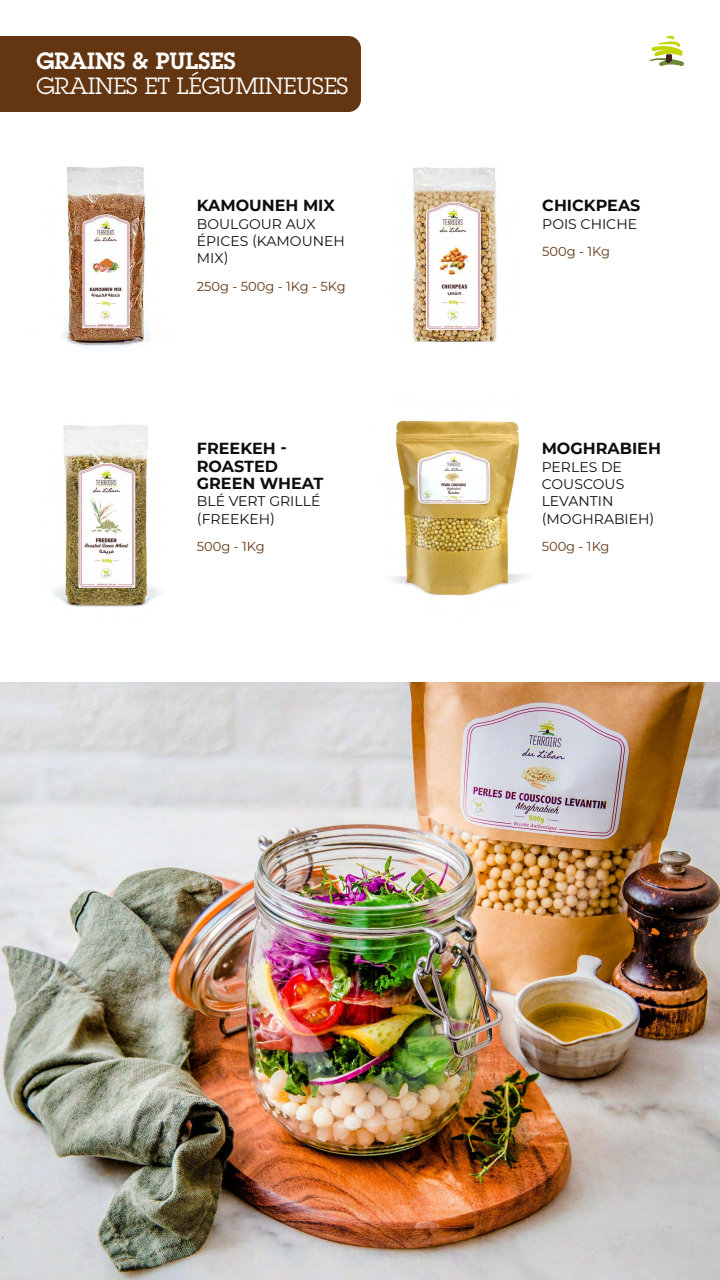
<style>
.page{position:relative;width:720px;height:1280px;background:#fff}
.page>*{position:absolute;margin:0;border:0;box-sizing:border-box;transform-origin:0 0}
.t1{font:23px "Lubalin Graph Std";color:#fff}
.t2{font:600 23px "Lubalin Graph Std";color:#fff}
.t3{font:700 16px/17.3px "Montserrat";color:#0e0e0e}
.t4{font:14px/17.3px "Montserrat";color:#0e0e0e}
.t5{font:13px "Montserrat";color:#633511}
</style>
<div class="page">
<img style="left:62px;top:166px;width:88px;height:183px">
<img style="left:412px;top:167px;width:85px;height:176px">
<img style="left:53px;top:425px;width:108px;height:182px">
<img style="left:389px;top:419px;width:137px;height:177px">
<svg style="left:650px;top:36px;width:34px;height:30px"></svg>
<div style="left:0;top:36px;width:361px;height:76px;background:#633511"></div>
<img style="left:0;top:683px;width:720px;height:597px">
<h1 class="t2" style="left:37px;top:45px;width:201px">GRAINS &amp; PULSES</h1>
<h1 class="t1" style="left:37px;top:71px;width:313px">GRAINES ET LÉGUMINEUSES</h1>
<p class="t3" style="left:197px;top:196px;width:140px">KAMOUNEH MIX</p>
<p class="t4" style="left:197px;top:214px;width:150px">BOULGOUR AUX<br>ÉPICES (KAMOUNEH<br>MIX)</p>
<p class="t5" style="left:197px;top:277px;width:150px">250g - 500g - 1Kg - 5Kg</p>
<p class="t3" style="left:197px;top:439px;width:128px">FREEKEH -<br>ROASTED<br>GREEN WHEAT</p>
<p class="t4" style="left:197px;top:492px;width:125px">BLÉ VERT GRILLÉ (FREEKEH)</p>
<p class="t5" style="left:197px;top:538px;width:69px">500g - 1Kg</p>
<p class="t3" style="left:542px;top:196px;width:100px">CHICKPEAS</p>
<p class="t4" style="left:542px;top:214px;width:96px">POIS CHICHE</p>
<p class="t5" style="left:542px;top:243px;width:69px">500g - 1Kg</p>
<p class="t3" style="left:542px;top:439px;width:121px">MOGHRABIEH</p>
<p class="t4" style="left:542px;top:458px;width:114px">PERLES DE<br>COUSCOUS<br>LEVANTIN (MOGHRABIEH)</p>
<p class="t5" style="left:542px;top:538px;width:69px">500g - 1Kg</p>
</div>
